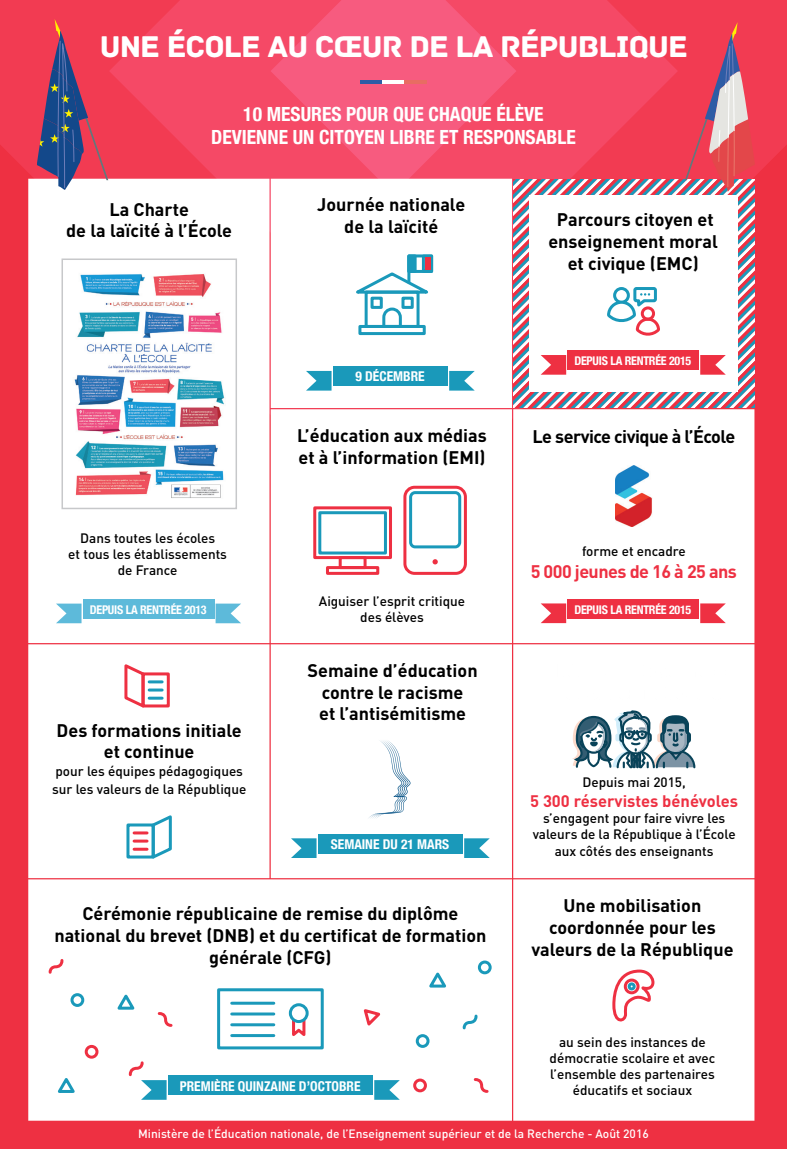
<style>
.page{position:relative;width:787px;height:1149px;background:#fff}
.page>*{position:absolute;margin:0;border:0;box-sizing:border-box;transform-origin:0 0}
.t1{font:31.5px "Archive";letter-spacing:-.03em;color:#fff}
.t2{font:700 condensed 19.5px/23.4px "Helvetica Neue";color:#fff;text-align:center}
.t3{font:700 18px/21.6px "DIN";color:#000;text-align:center}
.t4{font:700 18px "DIN";letter-spacing:-.03em;color:#000}
.t5{font:700 18px "DIN";letter-spacing:-.03em;color:#ee3042}
.t6{font:700 16.5px "DIN";color:#ee3042}
.t7{font:500 13.5px/16.2px "DIN";color:#000;text-align:center}
.t8{font:700 condensed 13.5px "Helvetica Neue";color:#fff}
.t9{font:500 12px "DIN";color:#fff}
.t10{font:700 condensed 12px "Helvetica Neue";letter-spacing:-.02em;color:#fff}
</style>
<div class="page">
<div style="left:0;top:0;width:787px;height:1148px;background:#ee3042"></div>
<svg style="left:0;top:0;width:787px;height:538px"></svg>
<svg style="left:109px;top:0;width:569px;height:355px;fill:#f54966"></svg>
<svg style="left:270px;top:0;width:246px;height:194px;background:#f65475"></svg>
<div style="left:30px;top:180px;width:238px;height:461px;background:#fff"></div>
<div style="left:28px;top:179px;width:241px;height:464px;border:3px solid #fff"></div>
<div style="left:272px;top:410px;width:238px;height:231px;background:#fff"></div>
<div style="left:271px;top:409px;width:241px;height:234px;border:3px solid #fff"></div>
<div style="left:30px;top:645px;width:238px;height:231px;background:#fff"></div>
<div style="left:28px;top:644px;width:241px;height:233px;border:3px solid #fff"></div>
<div style="left:514px;top:880px;width:239px;height:238px;background:#fff"></div>
<div style="left:513px;top:879px;width:241px;height:241px;border:3px solid #fff"></div>
<div style="left:272px;top:645px;width:238px;height:231px;background:#fff"></div>
<div style="left:271px;top:644px;width:241px;height:233px;border:3px solid #fff"></div>
<div style="left:514px;top:645px;width:239px;height:231px;background:#fff"></div>
<div style="left:513px;top:644px;width:241px;height:233px;border:3px solid #fff"></div>
<div style="left:30px;top:880px;width:480px;height:238px;background:#fff"></div>
<div style="left:28px;top:879px;width:484px;height:241px;border:3px solid #fff"></div>
<div style="left:514px;top:410px;width:239px;height:231px;background:#fff"></div>
<div style="left:513px;top:409px;width:241px;height:234px;border:3px solid #fff"></div>
<div style="left:70px;top:992px;width:14px;height:14px;border:3px solid #1a99ba;border-radius:50%"></div>
<div style="left:416px;top:1033px;width:13px;height:14px;border:3px solid #1a99ba;border-radius:50%"></div>
<div style="left:478px;top:960px;width:13px;height:13px;border:3px solid #1a99ba;border-radius:50%"></div>
<div style="left:85px;top:1044px;width:13px;height:14px;border:3px solid #ee3042;border-radius:50%"></div>
<div style="left:413px;top:1078px;width:14px;height:13px;border:3px solid #ee3042;border-radius:50%"></div>
<svg style="left:157px;top:1012px;width:16px;height:15px"></svg>
<svg style="left:48px;top:959px;width:16px;height:15px"></svg>
<svg style="left:462px;top:1014px;width:16px;height:16px"></svg>
<svg style="left:473px;top:1078px;width:16px;height:15px"></svg>
<svg style="left:117px;top:994px;width:18px;height:16px"></svg>
<svg style="left:429px;top:972px;width:17px;height:16px"></svg>
<svg style="left:57px;top:1078px;width:18px;height:15px"></svg>
<svg style="left:363px;top:1009px;width:18px;height:17px"></svg>
<div style="left:141px;top:672px;width:29px;height:35px;border:3px solid #ee3042"></div>
<svg style="left:124px;top:664px;width:38px;height:44px"></svg>
<div style="left:126px;top:823px;width:29px;height:35px;border:3px solid #1a99ba"></div>
<svg style="left:134px;top:815px;width:38px;height:44px"></svg>
<img style="left:74px;top:274px;width:151px;height:224px">
<div style="left:61px;top:258px;width:176px;height:251px;border:2px solid #c7c8ca"></div>
<svg style="left:612px;top:969px;width:43px;height:53px"></svg>
<div style="left:627px;top:982px;width:8px;height:8px;border:3px solid #1a99ba;border-radius:50%"></div>
<div style="left:318px;top:833px;width:144px;height:20px;background:#1a99ba"></div>
<svg style="left:464px;top:838px;width:25px;height:19px"></svg>
<svg style="left:291px;top:838px;width:25px;height:19px"></svg>
<div style="left:168px;top:1075px;width:205px;height:19px;background:#1a99ba"></div>
<svg style="left:374px;top:1080px;width:26px;height:19px"></svg>
<svg style="left:128px;top:1061px;width:39px;height:38px"></svg>
<svg style="left:369px;top:741px;width:41px;height:77px"></svg>
<hr style="left:360px;top:80px;width:22px;height:4px;background:#2e5ca5">
<hr style="left:382px;top:80px;width:22px;height:4px;background:#fff">
<hr style="left:404px;top:80px;width:23px;height:4px;background:#e86c63">
<div style="left:313px;top:506px;width:79px;height:53px;border:3px solid #ee3042"></div>
<div style="left:339px;top:556px;width:27px;height:13px;border:3px solid #ee3042"></div>
<div style="left:326px;top:566px;width:53px;height:8px;border:3px solid #ee3042"></div>
<div style="left:318px;top:511px;width:69px;height:43px;border:3px solid #1a99ba"></div>
<div style="left:403px;top:485px;width:64px;height:89px;border:3px solid #ee3042;border-radius:10px"></div>
<div style="left:409px;top:491px;width:52px;height:57px;border:3px solid #1a99ba;border-radius:5px"></div>
<svg style="left:432px;top:559px;width:6px;height:5px"></svg>
<div style="left:217px;top:987px;width:107px;height:62px;border:3px solid #1a99ba"></div>
<svg style="left:290px;top:1017px;width:18px;height:19px"></svg>
<svg style="left:290px;top:1004px;width:17px;height:17px"></svg>
<div style="left:289px;top:1002px;width:20px;height:20px;border:3px solid #1a99ba;border-radius:50%"></div>
<hr style="left:232px;top:1001px;width:42px;height:3px;background:#1a99ba">
<hr style="left:232px;top:1012px;width:42px;height:3px;background:#1a99ba">
<hr style="left:232px;top:1022px;width:42px;height:3px;background:#1a99ba">
<hr style="left:232px;top:1033px;width:42px;height:3px;background:#1a99ba">
<div style="left:83px;top:599px;width:131px;height:19px;background:#5dbada"></div>
<svg style="left:215px;top:603px;width:26px;height:20px"></svg>
<svg style="left:56px;top:603px;width:25px;height:20px"></svg>
<div style="left:567px;top:598px;width:131px;height:20px;background:#ee3042"></div>
<svg style="left:700px;top:603px;width:25px;height:20px"></svg>
<svg style="left:540px;top:603px;width:26px;height:20px"></svg>
<div style="left:272px;top:180px;width:238px;height:226px;background:#fff"></div>
<div style="left:271px;top:179px;width:241px;height:229px;border:3px solid #fff"></div>
<div style="left:370px;top:296px;width:13px;height:13px;border:3px solid #1a99ba"></div>
<div style="left:401px;top:296px;width:13px;height:13px;border:3px solid #1a99ba"></div>
<div style="left:407px;top:254px;width:26px;height:19px;border:3px solid #1a99ba"></div>
<div style="left:407px;top:254px;width:9px;height:19px;border:3px solid #1a99ba"></div>
<div style="left:422px;top:254px;width:11px;height:19px;border:3px solid #1a99ba"></div>
<div style="left:358px;top:325px;width:68px;height:10px;border:3px solid #1a99ba"></div>
<div style="left:364px;top:290px;width:55px;height:38px;border:3px solid #1a99ba"></div>
<svg style="left:356px;top:270px;width:74px;height:26px"></svg>
<svg style="left:381px;top:306px;width:22px;height:23px"></svg>
<div style="left:410px;top:257px;width:5px;height:13px;background:#1a99ba"></div>
<div style="left:425px;top:257px;width:5px;height:13px;background:#ee3042"></div>
<div style="left:333px;top:366px;width:114px;height:20px;background:#1a99ba"></div>
<svg style="left:449px;top:371px;width:25px;height:19px"></svg>
<svg style="left:306px;top:371px;width:25px;height:19px"></svg>
<svg style="left:572px;top:710px;width:124px;height:59px"></svg>
<svg style="left:37px;top:19px;width:71px;height:171px"></svg>
<img style="left:615px;top:465px;width:37px;height:61px">
<svg style="left:513px;top:22px;width:242px;height:385px"></svg>
<h1 class="t1" style="left:100px;top:28px;width:589px">UNE ÉCOLE AU CŒUR DE LA RÉPUBLIQUE</h1>
<p class="t2" style="left:211px;top:101px;width:366px">10 MESURES POUR QUE CHAQUE ÉLÈVE<br>DEVIENNE UN CITOYEN LIBRE ET RESPONSABLE</p>
<p class="t3" style="left:66px;top:197px;width:167px">La Charte<br>de la laïcité à l’École</p>
<p class="t7" style="left:68px;top:529px;width:160px">Dans toutes les écoles<br>et tous les établissements de France</p>
<p class="t3" style="left:317px;top:193px;width:149px">Journée nationale de la laïcité</p>
<p class="t8" style="left:355px;top:365px;width:71px">9 DÉCEMBRE</p>
<p class="t3" style="left:297px;top:424px;width:191px;text-align:left">L’éducation aux médias et à l’information (EMI)</p>
<p class="t3" style="left:548px;top:208px;width:171px">Parcours citoyen et enseignement moral et civique (EMC)</p>
<p class="t10" style="left:574px;top:351px;width:118px">DEPUIS LA RENTRÉE 2015</p>
<p class="t4" style="left:532px;top:424px;width:204px">Le service civique à l’École</p>
<p class="t7" style="left:582px;top:543px;width:105px">forme et encadre</p>
<p class="t5" style="left:530px;top:559px;width:208px">5 000 jeunes de 16 à 25 ans</p>
<p class="t7" style="left:319px;top:592px;width:148px">Aiguiser l’esprit critique des élèves</p>
<p class="t10" style="left:90px;top:599px;width:118px">DEPUIS LA RENTRÉE 2013</p>
<p class="t10" style="left:574px;top:599px;width:118px">DEPUIS LA RENTRÉE 2015</p>
<p class="t3" style="left:57px;top:718px;width:187px">Des formations initiale et continue</p>
<p class="t7" style="left:52px;top:762px;width:196px;line-height:18px;text-align:left">pour les équipes pédagogiques sur les valeurs de la République</p>
<p class="t3" style="left:307px;top:658px;width:172px">Semaine d’éducation contre le racisme<br>et l’antisémitisme</p>
<p class="t8" style="left:331px;top:832px;width:120px">SEMAINE DU 21 MARS</p>
<p class="t3" style="left:54px;top:901px;width:433px">Cérémonie républicaine de remise du diplôme national du brevet (DNB) et du certificat de formation générale (CFG)</p>
<p class="t8" style="left:180px;top:1074px;width:182px">PREMIÈRE QUINZAINE D’OCTOBRE</p>
<p class="t7" style="left:582px;top:773px;width:105px">Depuis mai 2015,</p>
<p class="t6" style="left:530px;top:790px;width:209px">5 300 réservistes bénévoles</p>
<p class="t7" style="left:532px;top:809px;width:204px">s’engagent pour faire vivre les valeurs de la République à l’École aux côtés des enseignants</p>
<p class="t3" style="left:531px;top:894px;width:204px">Une mobilisation coordonnée pour les valeurs de la République</p>
<p class="t7" style="left:549px;top:1032px;width:167px">au sein des instances de démocratie scolaire et avec l’ensemble des partenaires éducatifs et sociaux</p>
<p class="t9" style="left:138px;top:1125px;width:512px">Ministère de l’Éducation nationale, de l’Enseignement supérieur et de la Recherche - Août 2016</p>
</div>
